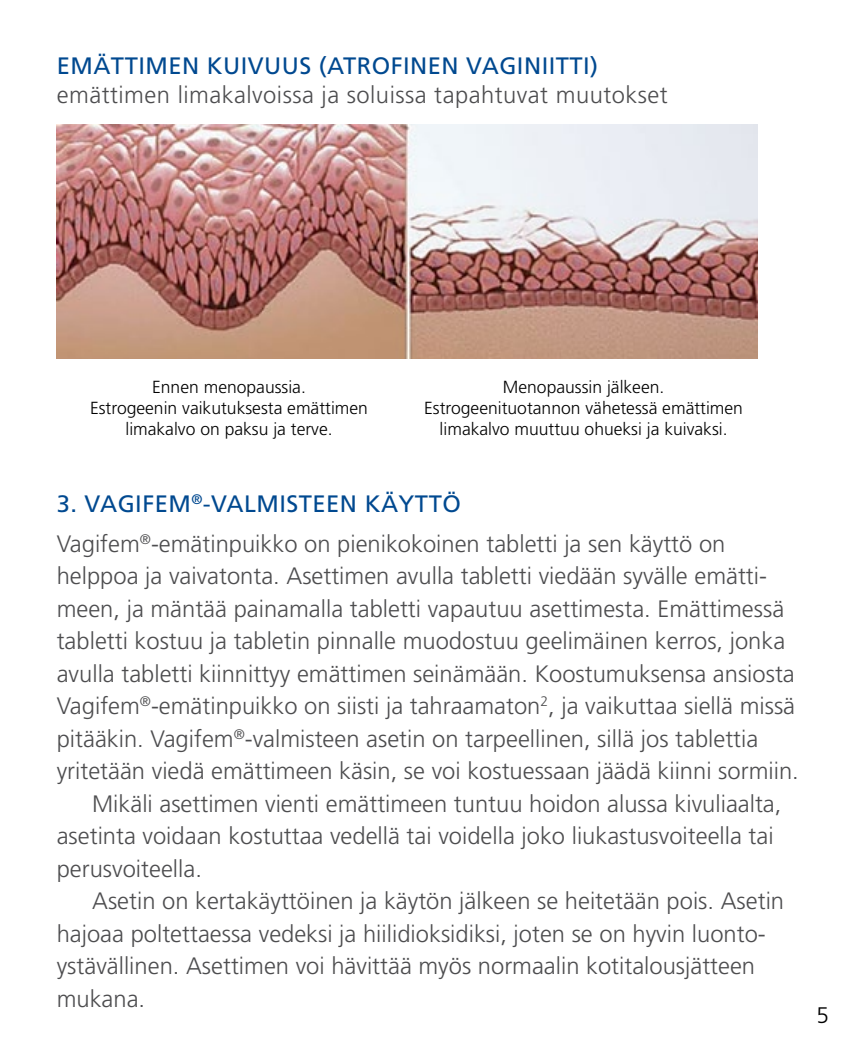
<style>
.page{position:relative;width:851px;height:1063px;background:#fff}
.page>*{position:absolute;margin:0;border:0;box-sizing:border-box;transform-origin:0 0}
.t1{font:300 23.75px/39.5px "Frutiger";color:#4d4d4f}
.t2{font:300 23.75px "Frutiger";letter-spacing:.02em;color:#4d4d4f}
.t3{font:23.75px "Frutiger";letter-spacing:.02em;color:#004990}
.t4{font:300 22.5px "Frutiger";color:#000}
.t5{font:300 17.5px/21px "Frutiger";color:#000;text-align:center}
.s1{font-weight:400;color:#004990}
</style>
<div class="page">
<img style="left:57px;top:125px;width:700px;height:234px">
<p class="t3" style="left:57px;top:52px;width:543px">EMÄTTIMEN KUIVUUS (ATROFINEN VAGINIITTI)</p>
<p class="t2" style="left:57px;top:81px;width:612px">emättimen limakalvoissa ja soluissa tapahtuvat muutokset</p>
<p class="t5" style="left:90px;top:377px;width:279px">Ennen menopaussia.<br>Estrogeenin vaikutuksesta emättimen limakalvo on paksu ja terve.</p>
<p class="t5" style="left:424px;top:377px;width:320px">Menopaussin jälkeen.<br>Estrogeenituotannon vähetessä emättimen limakalvo muuttuu ohueksi ja kuivaksi.</p>
<p class="t1" style="left:57px;top:485px;width:670px"><span class="s1">3. VAGIFEM</span><sup>®</sup><span class="s1">-VALMISTEEN KÄYTTÖ<br></span>Vagifem<sup>®</sup>-emätinpuikko on pienikokoinen tabletti ja sen käyttö on</p>
<p class="t1" style="left:57px;top:557px;width:711px">helppoa ja vaivatonta. Asettimen avulla tabletti viedään syvälle emätti-</p>
<p class="t1" style="left:57px;top:589px;width:728px">meen, ja mäntää painamalla tabletti vapautuu asettimesta. Emättimessä</p>
<p class="t1" style="left:57px;top:622px;width:730px">tabletti kostuu ja tabletin pinnalle muodostuu geelimäinen kerros, jonka</p>
<p class="t1" style="left:57px;top:654px;width:739px">avulla tabletti kiinnittyy emättimen seinämään. Koostumuksensa ansiosta</p>
<p class="t1" style="left:57px;top:687px;width:739px">Vagifem<sup>®</sup>-emätinpuikko on siisti ja tahraamaton<sup>2</sup>, ja vaikuttaa siellä missä</p>
<p class="t1" style="left:57px;top:719px;width:703px">pitääkin. Vagifem<sup>®</sup>-valmisteen asetin on tarpeellinen, sillä jos tablettia</p>
<p class="t1" style="left:57px;top:752px;width:743px">yritetään viedä emättimeen käsin, se voi kostuessaan jäädä kiinni sormiin.</p>
<p class="t1" style="left:92px;top:784px;width:690px">Mikäli asettimen vienti emättimeen tuntuu hoidon alussa kivuliaalta,</p>
<p class="t1" style="left:57px;top:817px;width:718px">asetinta voidaan kostuttaa vedellä tai voidella joko liukastusvoiteella tai</p>
<p class="t1" style="left:57px;top:849px;width:147px">perusvoiteella.</p>
<p class="t1" style="left:92px;top:882px;width:693px">Asetin on kertakäyttöinen ja käytön jälkeen se heitetään pois. Asetin</p>
<p class="t1" style="left:57px;top:914px;width:710px">hajoaa poltettaessa vedeksi ja hiilidioksidiksi, joten se on hyvin luonto-</p>
<p class="t1" style="left:57px;top:947px;width:699px">ystävällinen. Asettimen voi hävittää myös normaalin kotitalousjätteen</p>
<p class="t1" style="left:57px;top:979px;width:90px">mukana.</p>
<p class="t4" style="left:816px;top:1003px;width:14px">5</p>
</div>
